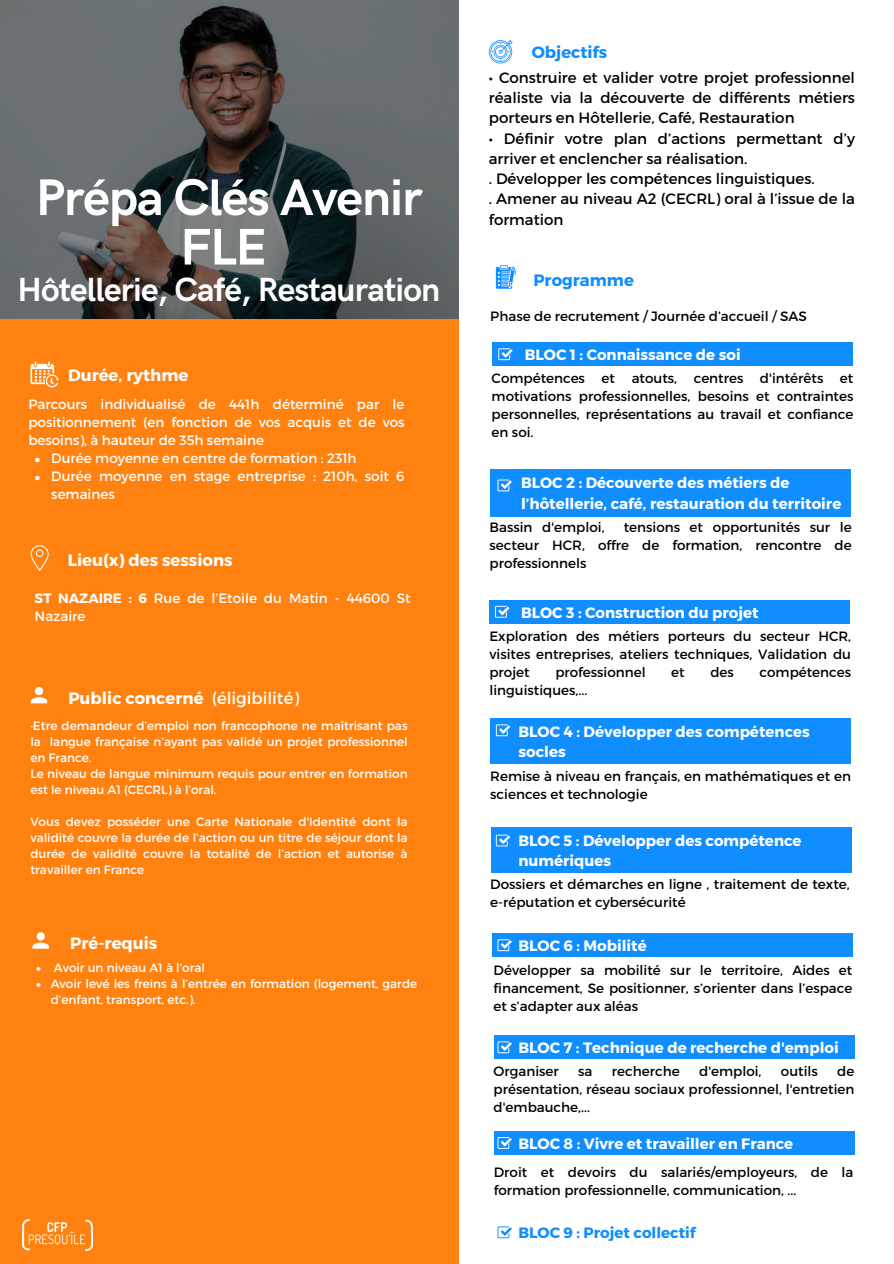
<style>
.page{position:relative;width:894px;height:1264px;background:#fff}
.page>*{position:absolute;margin:0;border:0;box-sizing:border-box;transform-origin:0 0}
.t1{font:700 51.6px/49.5px "HK Grotesk";letter-spacing:-.025em;color:#fff;text-align:center}
.t2{font:700 33.6px "HK Grotesk";letter-spacing:-.025em;color:#fff}
.t3{font:700 16.5px "Montserrat";color:#fff}
.t4{font:16.5px "Montserrat";color:#fff}
.t5{font:700 16.5px "Montserrat";color:#108dff}
.t6{font:700 16.35px "Montserrat";color:#108dff}
.t7{font:15px/20.2px "Montserrat";color:#000;text-align:justify}
.t8{font:700 15px/20.2px "Montserrat";color:#fff}
.t9{font:700 15px "Montserrat";color:#108dff}
.t10{font:13.5px/18px "Montserrat";color:#000;text-align:justify}
.t11{font:13.5px/18px "Montserrat";color:#fff}
.t12{font:12px/16px "Montserrat";color:#fff;text-align:justify}
.s1{font-weight:700}
</style>
<div class="page">
<div style="left:0;top:271px;width:458px;height:992px;background:#ff8210"></div>
<svg style="left:488px;top:40px;width:24px;height:23px"></svg>
<svg style="left:30px;top:361px;width:29px;height:26px"></svg>
<svg style="left:31px;top:545px;width:18px;height:26px"></svg>
<img style="left:23px;top:1219px;width:69px;height:31px">
<svg style="left:31px;top:687px;width:16px;height:16px"></svg>
<svg style="left:0;top:0;width:458px;height:318px;background:#55595a"></svg>
<svg style="left:495px;top:265px;width:20px;height:24px"></svg>
<div style="left:491px;top:342px;width:361px;height:24px;background:#108dff"></div>
<div style="left:490px;top:469px;width:360px;height:47px;background:#108dff"></div>
<div style="left:488px;top:600px;width:361px;height:23px;background:#108dff"></div>
<div style="left:491px;top:827px;width:360px;height:46px;background:#108dff"></div>
<div style="left:491px;top:933px;width:361px;height:24px;background:#108dff"></div>
<div style="left:493px;top:1035px;width:361px;height:23px;background:#108dff"></div>
<div style="left:490px;top:718px;width:360px;height:46px;background:#108dff"></div>
<div style="left:493px;top:1131px;width:361px;height:23px;background:#108dff"></div>
<svg style="left:498px;top:348px;width:14px;height:12px"></svg>
<svg style="left:497px;top:1226px;width:14px;height:12px"></svg>
<svg style="left:497px;top:479px;width:14px;height:12px"></svg>
<svg style="left:495px;top:606px;width:14px;height:11px"></svg>
<svg style="left:495px;top:724px;width:15px;height:12px"></svg>
<svg style="left:495px;top:834px;width:15px;height:12px"></svg>
<svg style="left:497px;top:939px;width:14px;height:12px"></svg>
<svg style="left:497px;top:1041px;width:14px;height:12px"></svg>
<svg style="left:497px;top:1137px;width:14px;height:11px"></svg>
<svg style="left:33px;top:932px;width:16px;height:16px"></svg>
<svg style="left:36px;top:967px;width:4px;height:3px"></svg>
<svg style="left:36px;top:983px;width:4px;height:3px"></svg>
<svg style="left:35px;top:458px;width:5px;height:4px"></svg>
<svg style="left:35px;top:476px;width:5px;height:4px"></svg>
<p class="t1" style="left:36px;top:175px;width:388px">Prépa Clés Avenir<br>FLE</p>
<p class="t2" style="left:17px;top:270px;width:424px">Hôtellerie, Café, Restauration</p>
<h4 class="t3" style="left:68px;top:365px;width:122px">Durée, rythme</h4>
<h4 class="t11" style="left:28px;top:395px;width:377px;text-align:justify">Parcours individualisé de 441h déterminé par le positionnement (en fonction de vos acquis et de vos besoins), à hauteur de 35h semaine</h4>
<p class="t11" style="left:51px;top:449px;width:307px">Durée moyenne en centre de formation : 231h</p>
<h2 class="t11" style="left:51px;top:467px;width:354px">Durée moyenne en stage entreprise : 210h, soit 6 semaines</h2>
<p class="t3" style="left:68px;top:549px;width:166px">Lieu(x) des sessions</p>
<h4 class="t11" style="left:35px;top:588px;width:377px"><span class="s1">ST NAZAIRE : 6</span> Rue de l’Etoile du Matin - 44600 St<br>Nazaire</h4>
<p class="t3" style="left:68px;top:687px;width:137px">Public concerné</p>
<h2 class="t4" style="left:212px;top:687px;width:89px">(éligibilité)</h2>
<h4 class="t12" style="left:30px;top:716px;width:378px">·Etre demandeur d’emploi non francophone ne maîtrisant pas la langue française n’ayant pas validé un projet professionnel en France.</h4>
<p class="t12" style="left:30px;top:764px;width:378px">Le niveau de langue minimum requis pour entrer en formation est le niveau A1 (CECRL) à l’oral.</p>
<p class="t12" style="left:30px;top:812px;width:378px">Vous devez posséder une Carte Nationale d'Identité dont la validité couvre la durée de l’action ou un titre de séjour dont la durée de validité couvre la totalité de l’action et autorise à travailler en France</p>
<p class="t3" style="left:70px;top:932px;width:89px">Pré-requis</p>
<h2 class="t12" style="left:54px;top:959px;width:153px">Avoir un niveau A1 à l’oral</h2>
<h4 class="t12" style="left:51px;top:975px;width:368px">Avoir levé les freins à l’entrée en formation (logement, garde d’enfant, transport, etc.).</h4>
<h2 class="t6" style="left:531px;top:42px;width:77px">Objectifs</h2>
<p class="t7" style="left:488px;top:67px;width:367px">• Construire et valider votre projet professionnel réaliste via la découverte de différents métiers porteurs en Hôtellerie, Café, Restauration</p>
<p class="t7" style="left:488px;top:127px;width:367px;text-align:left">• Définir votre plan d’actions permettant d’y arriver et enclencher sa réalisation.<br>. Développer les compétences linguistiques.<br>. Amener au niveau A2 (CECRL) oral à l’issue de la formation</p>
<p class="t5" style="left:533px;top:269px;width:102px">Programme</p>
<h2 class="t10" style="left:490px;top:307px;width:318px">Phase de recrutement / Journée d’accueil / SAS</h2>
<h4 class="t8" style="left:524px;top:343px;width:217px">BLOC 1 : Connaissance de soi</h4>
<p class="t10" style="left:491px;top:368px;width:363px">Compétences et atouts, centres d'intérêts et motivations professionnelles, besoins et contraintes personnelles, représentations au travail et confiance en soi.</p>
<h3 class="t8" style="left:521px;top:472px;width:322px">BLOC 2 : Découverte des métiers de l’hôtellerie, café, restauration du territoire</h3>
<p class="t10" style="left:489px;top:518px;width:116px">Bassin d'emploi,</p>
<p class="t10" style="left:489px;top:518px;width:363px;text-indent:134px">tensions et opportunités sur le secteur HCR, offre de formation, rencontre de professionnels</p>
<p class="t8" style="left:521px;top:601px;width:239px">BLOC 3 : Construction du projet</p>
<p class="t10" style="left:489px;top:626px;width:363px">Exploration des métiers porteurs du secteur HCR, visites entreprises, ateliers techniques, Validation du projet</p>
<p class="t10" style="left:555px;top:662px;width:92px">professionnel</p>
<p class="t10" style="left:671px;top:662px;width:15px">et</p>
<p class="t10" style="left:710px;top:662px;width:25px">des</p>
<p class="t10" style="left:759px;top:662px;width:93px">compétences</p>
<p class="t10" style="left:489px;top:680px;width:99px">linguistiques,...</p>
<h2 class="t8" style="left:518px;top:720px;width:293px">BLOC 4 : Développer des compétences socles</h2>
<p class="t10" style="left:490px;top:766px;width:362px">Remise à niveau en français, en mathématiques et en sciences et technologie</p>
<h2 class="t8" style="left:518px;top:829px;width:284px">BLOC 5 : Développer des compétence numériques</h2>
<p class="t10" style="left:490px;top:874px;width:361px">Dossiers et démarches en ligne , traitement de texte, e-réputation et cybersécurité</p>
<p class="t8" style="left:518px;top:934px;width:130px">BLOC 6 : Mobilité</p>
<p class="t10" style="left:493px;top:960px;width:360px">Développer sa mobilité sur le territoire, Aides et financement, Se positionner, s’orienter dans l’espace et s’adapter aux aléas</p>
<p class="t8" style="left:518px;top:1036px;width:322px">BLOC 7 : Technique de recherche d'emploi</p>
<h2 class="t10" style="left:493px;top:1061px;width:67px">Organiser</h2>
<h2 class="t10" style="left:578px;top:1061px;width:16px">sa</h2>
<h2 class="t10" style="left:611px;top:1061px;width:69px">recherche</h2>
<h2 class="t10" style="left:699px;top:1061px;width:64px">d'emploi,</h2>
<h2 class="t10" style="left:780px;top:1061px;width:38px">outils</h2>
<h2 class="t10" style="left:493px;top:1061px;width:362px;text-indent:343px">de présentation, réseau sociaux professionnel, l'entretien d'embauche,...</h2>
<h4 class="t8" style="left:518px;top:1132px;width:276px">BLOC 8 : Vivre et travailler en France</h4>
<h3 class="t10" style="left:493px;top:1162px;width:361px">Droit et devoirs du salariés/employeurs, de la formation professionnelle, communication, ...</h3>
<p class="t9" style="left:518px;top:1222px;width:179px">BLOC 9 : Projet collectif</p>
</div>
